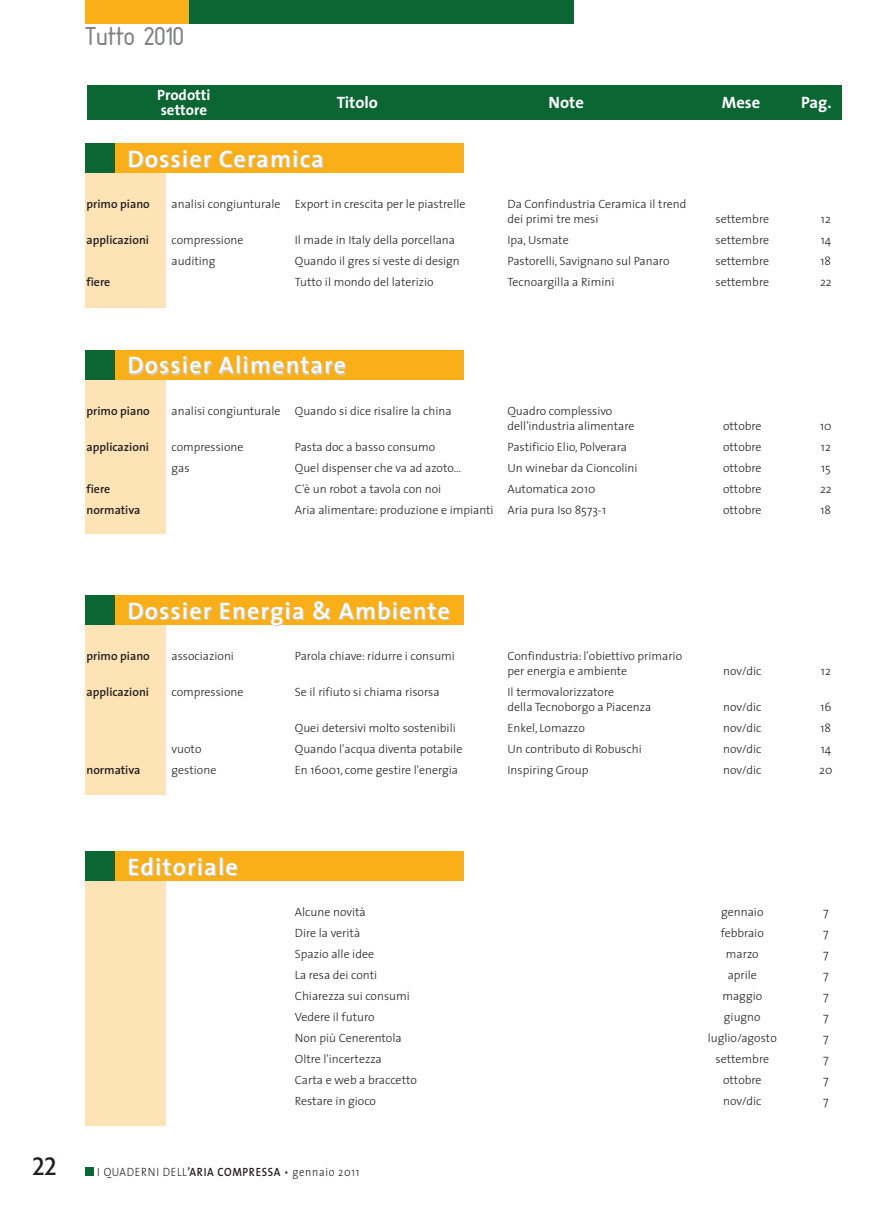
<style>
.page{position:relative;width:893px;height:1212px;background:#fff}
.page>*{position:absolute;margin:0;border:0;box-sizing:border-box;transform-origin:0 0}
.t1{font:27px "Isonorm MN";color:#808285}
.t2{font:condensed 27px "Formata";color:#231f20}
.t3{font:600 24px "The Sans";letter-spacing:.05em;color:#fff}
.t4{font:700 16.5px "The Sans";color:#fff}
.t5{font:700 15px/15px "The Sans";color:#fff}
.t6{font:300 12px/15px "The Sans";color:#231f20}
.t7{font:600 12px "The Sans";color:#231f20}
.t8{font:300 12px "The Sans";letter-spacing:.06em;color:#231f20;scale:.9 1}
.s1{font-weight:600}
</style>
<div class="page">
<div style="left:85px;top:1167px;width:9px;height:8px;background:#0c6634"></div>
<div style="left:85px;top:0;width:106px;height:23px;background:#faaf18"></div>
<div style="left:189px;top:0;width:385px;height:23px;background:#0c6634"></div>
<div style="left:85px;top:164px;width:81px;height:143px;background:#fee3b7"></div>
<div style="left:85px;top:143px;width:378px;height:30px;background:#faaf18"></div>
<div style="left:85px;top:143px;width:30px;height:30px;background:#0c6634"></div>
<div style="left:85px;top:371px;width:81px;height:162px;background:#fee3b7"></div>
<div style="left:85px;top:350px;width:378px;height:29px;background:#faaf18"></div>
<div style="left:85px;top:350px;width:30px;height:29px;background:#0c6634"></div>
<div style="left:85px;top:616px;width:81px;height:179px;background:#fee3b7"></div>
<div style="left:85px;top:595px;width:378px;height:30px;background:#faaf18"></div>
<div style="left:85px;top:595px;width:30px;height:30px;background:#0c6634"></div>
<div style="left:85px;top:872px;width:81px;height:254px;background:#fee3b7"></div>
<div style="left:85px;top:851px;width:378px;height:30px;background:#faaf18"></div>
<div style="left:85px;top:851px;width:30px;height:30px;background:#0c6634"></div>
<div style="left:88px;top:85px;width:754px;height:34px;background:#0c6634"></div>
<h1 class="t1" style="left:85px;top:20px;width:100px">Tutto 2010</h1>
<p class="t5" style="left:157px;top:89px;width:55px">Prodotti settore</p>
<h3 class="t4" style="left:337px;top:96px;width:43px">Titolo</h3>
<h3 class="t4" style="left:549px;top:96px;width:37px">Note</h3>
<h3 class="t4" style="left:722px;top:96px;width:40px">Mese</h3>
<h3 class="t4" style="left:801px;top:96px;width:32px">Pag.</h3>
<h2 class="t3" style="left:128px;top:149px;width:198px">Dossier Ceramica</h2>
<p class="t7" style="left:87px;top:199px;width:65px">primo piano</p>
<p class="t6" style="left:172px;top:197px;width:295px">analisi congiunturale Export in crescita per le piastrelle</p>
<p class="t6" style="left:507px;top:197px;width:180px">Da Confindustria Ceramica il trend dei primi tre mesi</p>
<p class="t6" style="left:716px;top:212px;width:55px">settembre</p>
<p class="t6" style="left:821px;top:212px;width:11px">12</p>
<p class="t7" style="left:87px;top:235px;width:64px">applicazioni</p>
<p class="t6" style="left:172px;top:233px;width:73px">compressione</p>
<p class="t6" style="left:295px;top:233px;width:162px">Il made in Italy della porcellana</p>
<p class="t6" style="left:507px;top:233px;width:63px">Ipa, Usmate</p>
<p class="t6" style="left:716px;top:233px;width:55px">settembre</p>
<p class="t6" style="left:821px;top:233px;width:12px">14</p>
<p class="t6" style="left:172px;top:254px;width:45px">auditing</p>
<p class="t6" style="left:295px;top:254px;width:166px">Quando il gres si veste di design</p>
<p class="t6" style="left:507px;top:254px;width:164px">Pastorelli, Savignano sul Panaro</p>
<p class="t6" style="left:716px;top:254px;width:55px">settembre</p>
<p class="t6" style="left:821px;top:254px;width:12px">18</p>
<p class="t7" style="left:87px;top:277px;width:25px">fiere</p>
<p class="t6" style="left:295px;top:275px;width:140px">Tutto il mondo del laterizio</p>
<p class="t6" style="left:507px;top:275px;width:108px">Tecnoargilla a Rimini</p>
<p class="t6" style="left:716px;top:275px;width:55px">settembre</p>
<p class="t6" style="left:820px;top:275px;width:13px">22</p>
<h2 class="t3" style="left:128px;top:356px;width:220px">Dossier Alimentare</h2>
<p class="t7" style="left:87px;top:406px;width:65px">primo piano</p>
<p class="t6" style="left:172px;top:404px;width:281px">analisi congiunturale Quando si dice risalire la china</p>
<p class="t6" style="left:507px;top:404px;width:128px">Quadro complessivo dell'industria alimentare</p>
<p class="t6" style="left:723px;top:419px;width:40px">ottobre</p>
<p class="t6" style="left:820px;top:419px;width:13px">10</p>
<p class="t7" style="left:87px;top:442px;width:64px">applicazioni</p>
<p class="t6" style="left:172px;top:440px;width:73px">compressione</p>
<p class="t6" style="left:295px;top:440px;width:142px">Pasta doc a basso consumo</p>
<p class="t6" style="left:507px;top:440px;width:121px">Pastificio Elio, Polverara</p>
<p class="t6" style="left:723px;top:440px;width:40px">ottobre</p>
<p class="t6" style="left:821px;top:440px;width:11px">12</p>
<p class="t6" style="left:172px;top:461px;width:20px">gas</p>
<p class="t6" style="left:295px;top:461px;width:168px">Quel dispenser che va ad azoto…</p>
<p class="t6" style="left:507px;top:461px;width:132px">Un winebar da Cioncolini</p>
<p class="t6" style="left:723px;top:461px;width:40px">ottobre</p>
<p class="t6" style="left:821px;top:461px;width:11px">15</p>
<p class="t7" style="left:87px;top:484px;width:25px">fiere</p>
<p class="t6" style="left:295px;top:482px;width:148px">C'è un robot a tavola con noi</p>
<p class="t6" style="left:507px;top:482px;width:89px">Automatica 2010</p>
<p class="t6" style="left:723px;top:482px;width:40px">ottobre</p>
<p class="t6" style="left:820px;top:482px;width:13px">22</p>
<p class="t7" style="left:87px;top:505px;width:55px">normativa</p>
<p class="t6" style="left:295px;top:503px;width:313px">Aria alimentare: produzione e impianti Aria pura Iso 8573-1</p>
<p class="t6" style="left:723px;top:503px;width:40px">ottobre</p>
<p class="t6" style="left:821px;top:503px;width:12px">18</p>
<h2 class="t3" style="left:128px;top:602px;width:324px">Dossier Energia &amp; Ambiente</h2>
<p class="t7" style="left:87px;top:651px;width:65px">primo piano</p>
<p class="t6" style="left:172px;top:650px;width:64px">associazioni</p>
<p class="t6" style="left:295px;top:650px;width:162px">Parola chiave: ridurre i consumi</p>
<p class="t6" style="left:507px;top:650px;width:176px">Confindustria: l'obiettivo primario per energia e ambiente</p>
<p class="t7" style="left:87px;top:687px;width:64px">applicazioni</p>
<p class="t6" style="left:172px;top:686px;width:73px">compressione</p>
<p class="t6" style="left:295px;top:686px;width:146px">Se il rifiuto si chiama risorsa</p>
<p class="t6" style="left:507px;top:686px;width:145px">Il termovalorizzatore<br>della Tecnoborgo a Piacenza</p>
<p class="t6" style="left:723px;top:665px;width:40px">nov/dic</p>
<p class="t6" style="left:821px;top:665px;width:11px">12</p>
<p class="t6" style="left:723px;top:701px;width:40px">nov/dic</p>
<p class="t6" style="left:820px;top:701px;width:13px">16</p>
<p class="t6" style="left:295px;top:722px;width:162px">Quei detersivi molto sostenibili</p>
<p class="t6" style="left:507px;top:722px;width:79px">Enkel, Lomazzo</p>
<p class="t6" style="left:723px;top:722px;width:40px">nov/dic</p>
<p class="t6" style="left:821px;top:722px;width:12px">18</p>
<p class="t6" style="left:172px;top:743px;width:31px">vuoto</p>
<p class="t6" style="left:295px;top:743px;width:169px">Quando l'acqua diventa potabile</p>
<p class="t6" style="left:507px;top:743px;width:136px">Un contributo di Robuschi</p>
<p class="t6" style="left:723px;top:743px;width:40px">nov/dic</p>
<p class="t6" style="left:821px;top:743px;width:12px">14</p>
<p class="t7" style="left:87px;top:765px;width:55px">normativa</p>
<p class="t6" style="left:172px;top:764px;width:46px">gestione</p>
<p class="t6" style="left:295px;top:764px;width:165px">En 16001, come gestire l'energia</p>
<p class="t6" style="left:507px;top:764px;width:82px">Inspiring Group</p>
<p class="t6" style="left:723px;top:764px;width:40px">nov/dic</p>
<p class="t6" style="left:819px;top:764px;width:15px">20</p>
<h2 class="t3" style="left:128px;top:858px;width:112px">Editoriale</h2>
<p class="t6" style="left:295px;top:906px;width:72px">Alcune novità</p>
<p class="t6" style="left:721px;top:906px;width:44px">gennaio</p>
<p class="t6" style="left:823px;top:906px;width:7px">7</p>
<p class="t6" style="left:295px;top:927px;width:67px">Dire la verità</p>
<p class="t6" style="left:721px;top:927px;width:45px">febbraio</p>
<p class="t6" style="left:823px;top:927px;width:7px">7</p>
<p class="t6" style="left:295px;top:948px;width:81px">Spazio alle idee</p>
<p class="t6" style="left:726px;top:948px;width:34px">marzo</p>
<p class="t6" style="left:823px;top:948px;width:7px">7</p>
<p class="t6" style="left:295px;top:969px;width:84px">La resa dei conti</p>
<p class="t6" style="left:728px;top:969px;width:31px">aprile</p>
<p class="t6" style="left:823px;top:969px;width:7px">7</p>
<p class="t6" style="left:295px;top:990px;width:116px">Chiarezza sui consumi</p>
<p class="t6" style="left:722px;top:990px;width:41px">maggio</p>
<p class="t6" style="left:823px;top:990px;width:7px">7</p>
<p class="t6" style="left:295px;top:1011px;width:81px">Vedere il futuro</p>
<p class="t6" style="left:724px;top:1011px;width:38px">giugno</p>
<p class="t6" style="left:823px;top:1011px;width:7px">7</p>
<p class="t6" style="left:295px;top:1032px;width:108px">Non più Cenerentola</p>
<p class="t6" style="left:708px;top:1032px;width:70px">luglio/agosto</p>
<p class="t6" style="left:823px;top:1032px;width:7px">7</p>
<p class="t6" style="left:295px;top:1053px;width:88px">Oltre l'incertezza</p>
<p class="t6" style="left:716px;top:1053px;width:55px">settembre</p>
<p class="t6" style="left:823px;top:1053px;width:7px">7</p>
<p class="t6" style="left:295px;top:1074px;width:124px">Carta e web a braccetto</p>
<p class="t6" style="left:723px;top:1074px;width:40px">ottobre</p>
<p class="t6" style="left:823px;top:1074px;width:7px">7</p>
<p class="t6" style="left:295px;top:1095px;width:83px">Restare in gioco</p>
<p class="t6" style="left:723px;top:1095px;width:40px">nov/dic</p>
<p class="t6" style="left:823px;top:1095px;width:7px">7</p>
<h1 class="t2" style="left:32px;top:1154px;width:26px">22</h1>
<p class="t8" style="left:97px;top:1167px;width:293px">I QUADERNI DELL<span class="s1">’ARIA COMPRESSA</span> • gennaio 2011</p>
</div>
